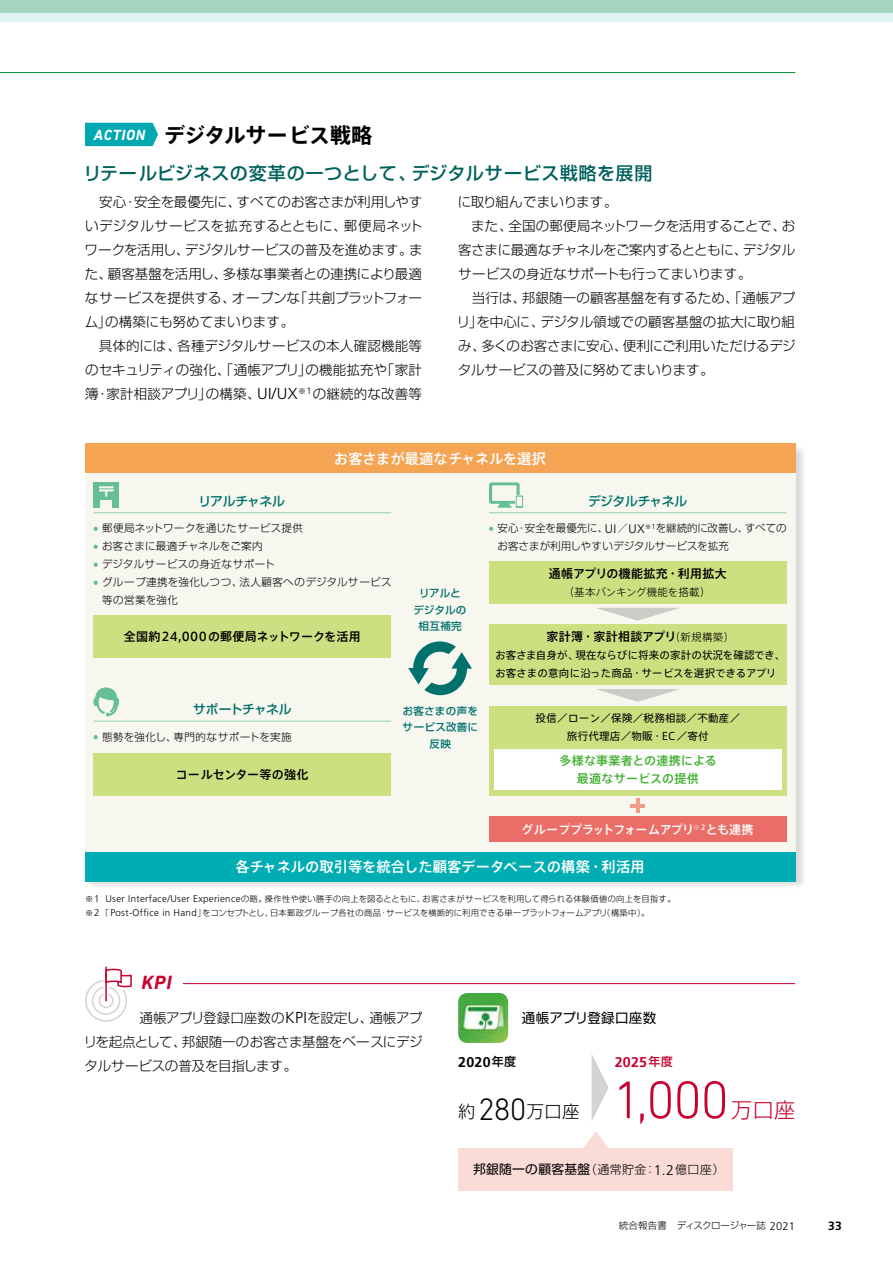
<style>
.page{position:relative;width:893px;height:1263px;background:#fff}
.page>*{position:absolute;margin:0;border:0;box-sizing:border-box;transform-origin:0 0}
.t1{font:300 54px "DIN Next LT Pro";color:#c7002f}
.t2{font:700 21px "Axis Std";letter-spacing:-.005em;color:#000}
.t3{font:300 21px "Shin Go Pr 5";color:#c7002f}
.t4{font:italic 700 19.5px "DIN Next LT Pro";color:#c7002f}
.t5{font:500 18px "Shin Go Pr 5";letter-spacing:.03em;color:#00615d}
.t6{font:500 14.25px "Axis Std";letter-spacing:.005em;color:#fff}
.t7{font:700 14.1px "Frutiger";color:#000}
.t8{font:700 14.1px "Frutiger";color:#c7002f}
.t9{font:300 13.5px/24px "Shin Go Pr 5";letter-spacing:-.005em;color:#000}
.t10{font:13.5px "Shin Go Pr 5";letter-spacing:.025em;color:#000}
.t11{font:500 12.75px "Shin Go Pr 5";letter-spacing:-.02em;color:#00716c}
.t12{font:500 12px "Axis Std";letter-spacing:.025em;color:#000}
.t13{font:500 12px/18px "Axis Std";letter-spacing:.02em;color:#45b035;text-align:center}
.t14{font:300 12px "Shin Go Pr 5";letter-spacing:.025em;color:#000}
.t15{font:500 12px "Axis Std";letter-spacing:-.025em;color:#fff}
.t16{font:700 12px "Frutiger";color:#000}
.t17{font:10.5px/18px "Axis Std";letter-spacing:.01em;color:#000}
.t18{font:300 10.5px/18px "Shin Go Pr 5";letter-spacing:.02em;color:#000}
.t19{font:300 10.5px/18px "Shin Go Pr 5";color:#000}
.t20{font:500 10.5px/16.5px "Shin Go Pr 5";letter-spacing:.025em;color:#00716c;text-align:center}
.t21{font:300 10.5px "Shin Go Pr 5";letter-spacing:.04em;color:#000}
.t22{font:300 10.5px "Axis Std";letter-spacing:.005em;color:#000}
.t23{font:300 9.45px "Shin Go Pr 5";letter-spacing:-.01em;color:#000}
.t24{font:300 8.25px/14.2px "Shin Go Pr 5";letter-spacing:.025em;color:#000}
.s1{font-family:"DIN Next LT Pro";font-style:italic;font-size:15px;color:#fff}
.s2{font-family:"Frutiger";font-size:15.9px}
.s3{font-family:"Frutiger";font-size:12.45px}
.s4{font-weight:300;font-size:10.5px}
.s5{font-family:"Frutiger";font-size:9.75px}
.s6{font-family:"Shin Go Pr 5";font-weight:500;font-size:12px}
.s7{font-family:"Shin Go Pr 5";font-size:17.25px;color:#000}
.s8{font-size:31.5px;color:#000}
.s9{font-weight:400;font-size:12.75px}
.s10{font-family:"Frutiger";font-size:14.1px}
.s11{font-family:"Frutiger";font-size:11.1px}
</style>
<div class="page">
<div style="left:0;top:13px;width:893px;height:8px;background:#e0f1f4"></div>
<div style="left:0;top:0;width:893px;height:13px;background:#a4d5c1"></div>
<div style="left:85px;top:444px;width:722px;height:445px;background:#000;opacity:.15"></div>
<div style="left:85px;top:443px;width:710px;height:435px;background:#f7f7f0"></div>
<hr style="left:0;top:72px;width:795px;height:1px;background:#008c38">
<hr style="left:0;top:276px;width:1px;height:425px;background:#e0f1f4">
<div style="left:85px;top:123px;width:73px;height:23px;background:#00a9b1"></div>
<hr style="left:183px;top:983px;width:612px;height:1px;background:#c7002f">
<hr style="left:105px;top:967px;width:2px;height:34px;background:#c7002f">
<svg style="left:85px;top:968px;width:47px;height:54px"></svg>
<div style="left:85px;top:443px;width:710px;height:30px;background:#f4a452"></div>
<div style="left:85px;top:852px;width:710px;height:29px;background:#00adb2"></div>
<hr style="left:94px;top:512px;width:297px;height:1px;background:#97cfac">
<svg style="left:94px;top:527px;width:4px;height:4px"></svg>
<svg style="left:94px;top:545px;width:4px;height:4px"></svg>
<svg style="left:94px;top:563px;width:4px;height:4px"></svg>
<svg style="left:94px;top:581px;width:4px;height:4px"></svg>
<div style="left:94px;top:615px;width:297px;height:42px;background:#cde081"></div>
<hr style="left:94px;top:721px;width:297px;height:1px;background:#97cfac">
<svg style="left:94px;top:735px;width:4px;height:4px"></svg>
<div style="left:94px;top:753px;width:297px;height:42px;background:#cde081"></div>
<div style="left:489px;top:624px;width:298px;height:61px;background:#cde081"></div>
<div style="left:489px;top:706px;width:298px;height:89px;background:#cde081"></div>
<div style="left:494px;top:749px;width:287px;height:40px;background:#fff"></div>
<hr style="left:489px;top:512px;width:298px;height:1px;background:#97cfac">
<svg style="left:489px;top:527px;width:4px;height:4px"></svg>
<div style="left:489px;top:561px;width:298px;height:43px;background:#cde081"></div>
<div style="left:489px;top:816px;width:298px;height:26px;background:#ea6d67"></div>
<svg style="left:597px;top:608px;width:82px;height:13px"></svg>
<svg style="left:596px;top:689px;width:84px;height:13px"></svg>
<hr style="left:630px;top:804px;width:15px;height:4px;background:#f29b87">
<hr style="left:636px;top:798px;width:4px;height:15px;background:#f29b87">
<svg style="left:408px;top:641px;width:64px;height:54px"></svg>
<div style="left:94px;top:482px;width:25px;height:26px;background:#66be97"></div>
<svg style="left:99px;top:486px;width:15px;height:10px"></svg>
<div style="left:107px;top:500px;width:5px;height:9px;background:#f7f7f0"></div>
<div style="left:101px;top:500px;width:5px;height:9px;background:#f7f7f0"></div>
<svg style="left:93px;top:688px;width:26px;height:29px"></svg>
<svg style="left:489px;top:482px;width:34px;height:26px"></svg>
<div style="left:458px;top:1148px;width:275px;height:43px;background:#fadbd6"></div>
<svg style="left:592px;top:1055px;width:17px;height:65px"></svg>
<svg style="left:583px;top:1131px;width:25px;height:17px"></svg>
<img style="left:458px;top:993px;width:50px;height:50px">
<h2 class="t2" style="left:94px;top:119px;width:280px"><span class="s1">ACTION</span> デジタルサービス戦略</h2>
<h3 class="t5" style="left:83px;top:159px;width:571px">リテールビジネスの変革の一つとして、デジタルサービス戦略を展開</h3>
<p class="t9" style="left:85px;top:188px;width:340px">　安心・安全を最優先に、すべてのお客さまが利用しやすいデジタルサービスを拡充するとともに、郵便局ネットワークを活用し、デジタルサービスの普及を進めます。また、顧客基盤を活用し、多様な事業者との連携により最適なサービスを提供する、オープンな「共創プラットフォーム」の構築にも努めてまいります。<br>　具体的には、各種デジタルサービスの本人確認機能等のセキュリティの強化、「通帳アプリ」の機能拡充や「家計簿・家計相談アプリ」の構築、<span class="s2">UI/UX</span><sup>※</sup><sup>1</sup>の継続的な改善等</p>
<p class="t9" style="left:457px;top:188px;width:340px">に取り組んでまいります。<br>　また、全国の郵便局ネットワークを活用することで、お客さまに最適なチャネルをご案内するとともに、デジタルサービスの身近なサポートも行ってまいります。<br>　当行は、邦銀随一の顧客基盤を有するため、「通帳アプリ」を中心に、デジタル領域での顧客基盤の拡大に取り組み、多くのお客さまに安心、便利にご利用いただけるデジタルサービスの普及に努めてまいります。</p>
<p class="t6" style="left:334px;top:448px;width:213px">お客さまが最適なチャネルを選択</p>
<p class="t11" style="left:199px;top:490px;width:88px">リアルチャネル</p>
<p class="t18" style="left:102px;top:518px;width:291px">郵便局ネットワークを通じたサービス提供<br>お客さまに最適チャネルをご案内<br>デジタルサービスの身近なサポート<br>グループ連携を強化しつつ、法人顧客へのデジタルサービス等の営業を強化</p>
<p class="t12" style="left:124px;top:627px;width:239px">全国約24,000の郵便局ネットワークを活用</p>
<p class="t20" style="left:414px;top:584px;width:54px">リアルとデジタルの相互補完</p>
<p class="t11" style="left:193px;top:699px;width:100px">サポートチャネル</p>
<p class="t21" style="left:102px;top:728px;width:191px">態勢を強化し、専門的なサポートを実施</p>
<p class="t12" style="left:176px;top:765px;width:134px">コールセンター等の強化</p>
<p class="t20" style="left:403px;top:701px;width:77px">お客さまの声をサービス改善に反映</p>
<p class="t11" style="left:588px;top:490px;width:101px">デジタルチャネル</p>
<p class="t19" style="left:497px;top:518px;width:291px">安心・安全を最優先に、<span class="s3">UI</span>／<span class="s3">UX</span><sup>※</sup><sup>1</sup>を継続的に改善し、すべてのお客さまが利用しやすいデジタルサービスを拡充</p>
<p class="t12" style="left:549px;top:564px;width:179px">通帳アプリの機能拡充・利用拡大</p>
<p class="t22" style="left:563px;top:584px;width:149px">（基本バンキング機能を搭載）</p>
<p class="t12" style="left:547px;top:627px;width:189px">家計簿・家計相談アプリ<span class="s4">（新規構築）</span></p>
<p class="t17" style="left:495px;top:645px;width:292px">お客さま自身が、現在ならびに将来の家計の状況を確認でき、お客さまの意向に沿った商品・サービスを選択できるアプリ</p>
<p class="t17" style="left:535px;top:708px;width:206px;text-align:center">投信／ローン／保険／税務相談／不動産／旅行代理店／物販・EC／寄付</p>
<p class="t13" style="left:559px;top:750px;width:159px">多様な事業者との連携による最適なサービスの提供</p>
<p class="t15" style="left:522px;top:820px;width:233px">グループプラットフォームアプリ<sup>※2</sup>とも連携</p>
<p class="t6" style="left:236px;top:856px;width:411px">各チャネルの取引等を統合した顧客データベースの構築・利活用</p>
<p class="t24" style="left:85px;top:890px;width:592px">※<span class="s5">1 User Interface/User Experience</span>の略。操作性や使い勝手の向上を図るとともに、お客さまがサービスを利用して得られる体験価値の向上を目指す。※<span class="s5">2</span> 　「<span class="s5">Post-Office in Hand</span>」をコンセプトとし、日本郵政グループ各社の商品・サービスを横断的に利用できる単一プラットフォームアプリ（構築中）。</p>
<h3 class="t4" style="left:141px;top:971px;width:32px">KPI</h3>
<p class="t9" style="left:84px;top:1004px;width:340px;text-align:justify;text-indent:56px">通帳アプリ登録口座数の<span class="s2">KPI</span>を設定し、通帳アプリを起点として、邦銀随一のお客さま基盤をベースにデジタルサービスの普及を目指します。</p>
<p class="t10" style="left:522px;top:1006px;width:136px">通帳アプリ登録口座数</p>
<p class="t7" style="left:458px;top:1054px;width:59px">2020<span class="s6">年度</span></p>
<p class="t8" style="left:615px;top:1054px;width:59px">2025<span class="s6">年度</span></p>
<h1 class="t1" style="left:458px;top:1069px;width:272px"><span class="s7">約</span> <span class="s8">280</span><span class="s7">万口座</span> 1,000</h1>
<h2 class="t3" style="left:731px;top:1093px;width:65px">万口座</h2>
<p class="t14" style="left:473px;top:1160px;width:253px"><span class="s9">邦銀随一の顧客基盤</span>（通常貯金：<span class="s10">1.2</span>億口座）</p>
<p class="t23" style="left:619px;top:1218px;width:178px">統合報告書　ディスクロージャー誌 <span class="s11">2021</span></p>
<p class="t16" style="left:828px;top:1218px;width:15px">33</p>
</div>
